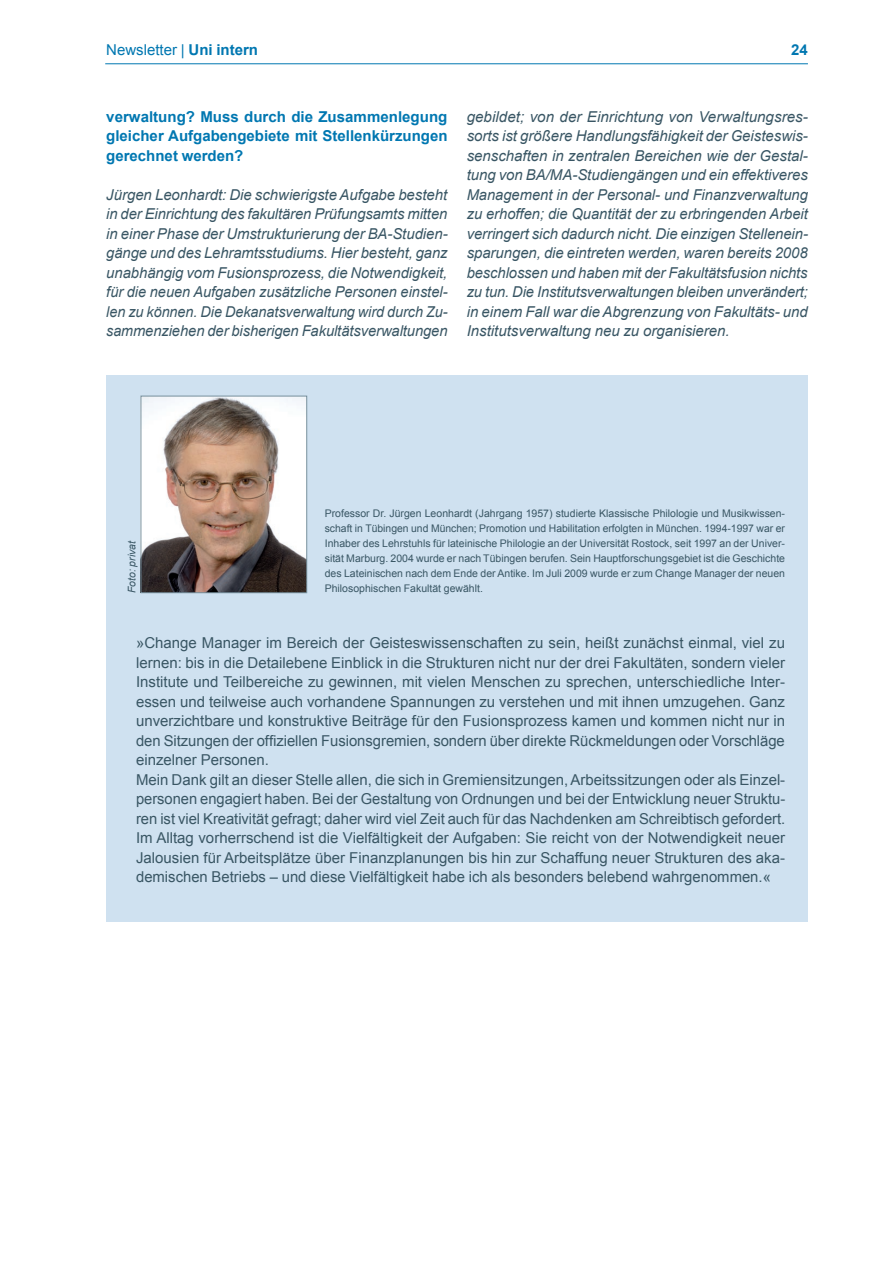
<style>
.page{position:relative;width:893px;height:1263px;background:#fff}
.page>*{position:absolute;margin:0;border:0;box-sizing:border-box;transform-origin:0 0}
.t1{font:15px/19.5px "Arial";color:#395664}
.t2{font:italic 15px/19.5px "Arial";color:#395664;text-align:justify}
.t3{font:700 15px/19.5px "Arial";color:#0077b1;text-align:justify}
.t4{font:15px "Arial";color:#0077b1}
.t5{font:10.5px/15px "Arial";color:#395664;text-align:justify}
.t6{font:italic 10.5px "Arial";color:#395664}
.s1{font-weight:700}
</style>
<div class="page">
<hr style="left:105px;top:63px;width:703px;height:1px;background:#0077b1">
<div style="left:106px;top:375px;width:702px;height:546px;background:#cfe1f0"></div>
<img style="left:143px;top:398px;width:162px;height:193px">
<div style="left:141px;top:396px;width:166px;height:197px;border:1px solid #768f9c"></div>
<p class="t4" style="left:106px;top:42px;width:153px">Newsletter | <span class="s1">Uni intern</span></p>
<p class="t3" style="left:791px;top:40px;width:18px">24</p>
<p class="t3" style="left:106px;top:107px;width:343px">verwaltung? Muss durch die Zusammenlegung gleicher Aufgabengebiete mit Stellenkürzungen gerechnet werden?</p>
<p class="t2" style="left:106px;top:185px;width:343px">Jürgen Leonhardt: Die schwierigste Aufgabe besteht in der Einrichtung des fakultären Prüfungsamts mitten in einer Phase der Umstrukturierung der BA-Studien&shy;gänge und des Lehramtsstudiums. Hier besteht, ganz unabhängig vom Fusionsprozess, die Notwendigkeit, für die neuen Aufgaben zusätzliche Personen einstel&shy;len zu können. Die Dekanatsverwaltung wird durch Zu&shy;sammenziehen der bisherigen Fakultätsverwaltungen</p>
<p class="t2" style="left:467px;top:107px;width:343px">gebildet; von der Einrichtung von Verwaltungsres&shy;sorts ist größere Handlungsfähigkeit der Geisteswis&shy;senschaften in zentralen Bereichen wie der Gestal&shy;tung von BA/MA-Studiengängen und ein effektiveres Management in der Personal- und Finanzverwaltung zu erhoffen; die Quantität der zu erbringenden Arbeit verringert sich dadurch nicht. Die einzigen Stellenein&shy;sparungen, die eintreten werden, waren bereits 2008 beschlossen und haben mit der Fakultätsfusion nichts zu tun. Die Institutsverwaltungen bleiben unverändert; in einem Fall war die Abgrenzung von Fakultäts- und Institutsverwaltung neu zu organisieren.</p>
<p class="t6" style="left:126px;top:593px;width:54px;rotate:-90deg">Foto: privat</p>
<p class="t5" style="left:325px;top:506px;width:462px">Professor Dr. Jürgen Leonhardt (Jahrgang 1957) studierte Klassische Philologie und Musikwissen&shy;schaft in Tübingen und München; Promotion und Habilitation erfolgten in München. 1994-1997 war er Inhaber des Lehrstuhls für lateinische Philologie an der Universität Rostock, seit 1997 an der Univer&shy;sität Marburg. 2004 wurde er nach Tübingen berufen. Sein Hauptforschungsgebiet ist die Geschichte des Lateinischen nach dem Ende der Antike. Im Juli 2009 wurde er zum Change Manager der neuen Philosophischen Fakultät gewählt.</p>
<p class="t1" style="left:136px;top:633px;width:651px">»Change Manager im Bereich der Geisteswissenschaften zu sein, heißt zunächst einmal, viel zu lernen: bis in die Detailebene Einblick in die Strukturen nicht nur der drei Fakultäten, sondern vieler Institute und Teilbereiche zu gewinnen, mit vielen Menschen zu sprechen, unterschiedliche Inter&shy;essen und teilweise auch vorhandene Spannungen zu verstehen und mit ihnen umzugehen. Ganz unverzichtbare und konstruktive Beiträge für den Fusionsprozess kamen und kommen nicht nur in den Sitzungen der offiziellen Fusionsgremien, sondern über direkte Rückmeldungen oder Vorschläge einzelner Personen.<br>Mein Dank gilt an dieser Stelle allen, die sich in Gremiensitzungen, Arbeitssitzungen oder als Einzel&shy;personen engagiert haben. Bei der Gestaltung von Ordnungen und bei der Entwicklung neuer Struktu&shy;ren ist viel Kreativität gefragt; daher wird viel Zeit auch für das Nachdenken am Schreibtisch gefordert.<br>Im Alltag vorherrschend ist die Vielfältigkeit der Aufgaben: Sie reicht von der Notwendigkeit neuer Jalousien für Arbeitsplätze über Finanzplanungen bis hin zur Schaffung neuer Strukturen des aka&shy;demischen Betriebs – und diese Vielfältigkeit habe ich als besonders belebend wahrgenommen.«</p>
</div>
